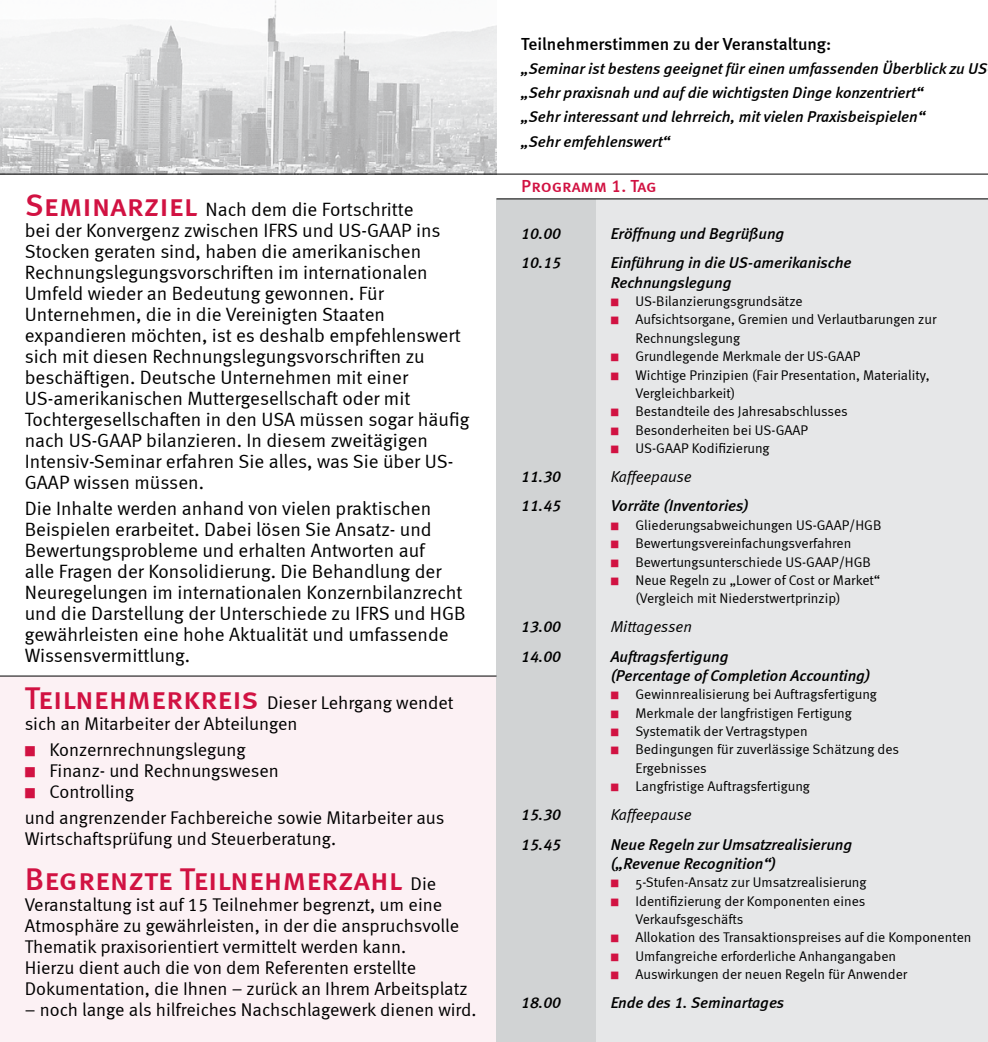
<style>
.page{position:relative;width:988px;height:1042px;background:#fff}
.page>*{position:absolute;margin:0;border:0;box-sizing:border-box;transform-origin:0 0}
.t1{font:31.5px "Meta Medium LF Caps";color:#d11242}
.t2{font:19.25px/21px "Meta Normal LF";color:#000}
.t3{font:18.38px/21px "Meta Normal LF";color:#000}
.t4{font:17.5px "Meta Medium LF";color:#000}
.t5{font:17.5px "Meta Medium LF Caps";letter-spacing:-.005em;color:#d11242}
.t6{font:italic 15.75px/24.2px "Meta Medium LF";color:#000}
.t7{font:italic 15.75px "Meta Normal LF";color:#000}
.t8{font:14px/18.4px "Meta Normal";color:#000}
.s1{font-family:"Meta Medium LF Caps";font-size:31.5px;color:#d11242}
.s2{color:#d11242}
.s3{font-family:"Meta Normal LF";font-size:18.38px;color:#000}
</style>
<div class="page">
<div style="left:0;top:676px;width:496px;height:366px;background:#fcf1f4"></div>
<img style="left:0;top:0;width:496px;height:174px">
<div style="left:496px;top:198px;width:491px;height:844px;background:#e6e7e8"></div>
<div style="left:496px;top:199px;width:99px;height:843px;background:#d1d3d4"></div>
<hr style="left:496px;top:198px;width:491px;height:1px;background:#000">
<hr style="left:0;top:174px;width:987px;height:1px;background:#000">
<hr style="left:0;top:675px;width:496px;height:1px;background:#000">
<p class="t2" style="left:25px;top:199px;width:446px"><span class="s1">Seminarziel</span> Nach dem die Fortschritte<br>bei der Konvergenz zwischen IFRS und US-GAAP ins Stocken geraten sind, haben die amerikanischen Rechnungslegungsvorschriften im internationalen Umfeld wieder an Bedeutung gewonnen. Für Unternehmen, die in die Vereinigten Staaten expandieren möchten, ist es deshalb empfehlenswert sich mit diesen Rechnungslegungsvorschriften zu beschäftigen. Deutsche Unternehmen mit einer US-amerikanischen Muttergesellschaft oder mit Tochtergesellschaften in den USA müssen sogar häufig nach US-GAAP bilanzieren. In diesem zweitägigen Intensiv-Seminar erfahren Sie alles, was Sie über US-GAAP wissen müssen.</p>
<p class="t2" style="left:25px;top:498px;width:442px">Die Inhalte werden anhand von vielen praktischen Beispielen erarbeitet. Dabei lösen Sie Ansatz- und Bewertungsprobleme und erhalten Antworten auf<br>alle Fragen der Konsolidierung. Die Behandlung der Neuregelungen im internationalen Konzernbilanzrecht und die Darstellung der Unterschiede zu IFRS und HGB gewährleisten eine hohe Aktualität und umfassende Wissensvermittlung.</p>
<p class="t3" style="left:25px;top:692px;width:430px"><span class="s1">Teilnehmerkreis</span> Dieser Lehrgang wendet sich an Mitarbeiter der Abteilungen</p>
<p class="t3" style="left:25px;top:739px;width:222px"><span class="s2">■</span> Konzernrechnungslegung</p>
<p class="t3" style="left:25px;top:760px;width:255px"><span class="s2">■</span> Finanz- und Rechnungswesen</p>
<p class="t3" style="left:25px;top:779px;width:421px;line-height:25.9px"><span class="s2">■</span> Controlling<br>und angrenzender Fachbereiche sowie Mitarbeiter aus</p>
<p class="t3" style="left:25px;top:828px;width:312px">Wirtschaftsprüfung und Steuerberatung.</p>
<h1 class="t1" style="left:25px;top:860px;width:413px">Begrenzte Teilnehmerzahl <span class="s3">Die</span></h1>
<p class="t3" style="left:25px;top:893px;width:444px">Veranstaltung ist auf 15 Teilnehmer begrenzt, um eine Atmosphäre zu gewährleisten, in der die anspruchsvolle Thematik praxisorientiert vermittelt werden kann.<br>Hierzu dient auch die von dem Referenten erstellte Dokumentation, die Ihnen – zurück an Ihrem Arbeitsplatz</p>
<p class="t3" style="left:25px;top:998px;width:453px">– noch lange als hilfreiches Nachschlagewerk dienen wird.</p>
<p class="t4" style="left:521px;top:34px;width:311px">Teilnehmerstimmen zu der Veranstaltung:</p>
<p class="t6" style="left:521px;top:56px;width:467px">„Seminar ist bestens geeignet für einen umfassenden Überblick zu US „Sehr praxisnah und auf die wichtigsten Dinge konzentriert“<br>„Sehr interessant und lehrreich, mit vielen Praxisbeispielen“<br>„Sehr emfehlenswert“</p>
<p class="t5" style="left:521px;top:176px;width:137px">Programm 1. Tag</p>
<p class="t6" style="left:521px;top:221px;width:41px">10.00</p>
<p class="t6" style="left:610px;top:221px;width:175px">Eröffnung und Begrüßung</p>
<p class="t6" style="left:521px;top:251px;width:41px">10.15</p>
<p class="t6" style="left:610px;top:253px;width:242px;line-height:19.2px">Einführung in die US-amerikanische<br>Rechnungslegung</p>
<p class="t8" style="left:610px;top:292px;width:193px"><span class="s2">■</span> US-Bilanzierungsgrundsätze</p>
<p class="t8" style="left:635px;top:310px;width:302px;text-indent:-25px"><span class="s2">■</span> Aufsichtsorgane, Gremien und Verlautbarungen zur<br>Rechnungslegung</p>
<p class="t8" style="left:610px;top:347px;width:251px"><span class="s2">■</span> Grundlegende Merkmale der US-GAAP</p>
<p class="t8" style="left:635px;top:365px;width:295px;text-indent:-25px"><span class="s2">■</span> Wichtige Prinzipien (Fair Presentation, Materiality,<br>Vergleichbarkeit)</p>
<p class="t8" style="left:610px;top:402px;width:238px"><span class="s2">■</span> Bestandteile des Jahresabschlusses</p>
<p class="t8" style="left:610px;top:420px;width:199px"><span class="s2">■</span> Besonderheiten bei US-GAAP</p>
<p class="t8" style="left:610px;top:439px;width:160px"><span class="s2">■</span> US-GAAP Kodifizierung</p>
<p class="t6" style="left:521px;top:464px;width:41px">11.30</p>
<p class="t7" style="left:610px;top:468px;width:83px">Kaffeepause</p>
<p class="t6" style="left:521px;top:494px;width:41px">11.45</p>
<p class="t6" style="left:610px;top:494px;width:139px">Vorräte (Inventories)</p>
<p class="t8" style="left:610px;top:515px;width:272px"><span class="s2">■</span> Gliederungsabweichungen US-GAAP/HGB</p>
<p class="t8" style="left:610px;top:534px;width:242px"><span class="s2">■</span> Bewertungsvereinfachungsverfahren</p>
<p class="t8" style="left:610px;top:552px;width:262px"><span class="s2">■</span> Bewertungsunterschiede US-GAAP/HGB</p>
<p class="t8" style="left:635px;top:571px;width:246px;text-indent:-25px"><span class="s2">■</span> Neue Regeln zu „Lower of Cost or Market“ (Vergleich mit Niederstwertprinzip)</p>
<p class="t6" style="left:521px;top:615px;width:41px">13.00</p>
<p class="t7" style="left:610px;top:618px;width:83px">Mittagessen</p>
<p class="t6" style="left:521px;top:644px;width:41px">14.00</p>
<p class="t6" style="left:610px;top:646px;width:261px;line-height:19.2px">Auftragsfertigung<br>(Percentage of Completion Accounting)</p>
<p class="t8" style="left:610px;top:685px;width:268px"><span class="s2">■</span> Gewinnrealisierung bei Auftragsfertigung</p>
<p class="t8" style="left:610px;top:703px;width:243px"><span class="s2">■</span> Merkmale der langfristigen Fertigung</p>
<p class="t8" style="left:610px;top:722px;width:198px"><span class="s2">■</span> Systematik der Vertragstypen</p>
<p class="t8" style="left:635px;top:740px;width:265px;text-indent:-25px"><span class="s2">■</span> Bedingungen für zuverlässige Schätzung des<br>Ergebnisses</p>
<p class="t8" style="left:610px;top:777px;width:201px"><span class="s2">■</span> Langfristige Auftragsfertigung</p>
<p class="t6" style="left:521px;top:802px;width:41px">15.30</p>
<p class="t7" style="left:610px;top:806px;width:83px">Kaffeepause</p>
<p class="t6" style="left:521px;top:832px;width:41px">15.45</p>
<p class="t6" style="left:610px;top:834px;width:243px;line-height:19.2px">Neue Regeln zur Umsatzrealisierung („Revenue Recognition“)</p>
<p class="t8" style="left:610px;top:873px;width:257px"><span class="s2">■</span> 5-Stufen-Ansatz zur Umsatzrealisierung</p>
<p class="t8" style="left:635px;top:891px;width:231px;text-indent:-25px"><span class="s2">■</span> Identifizierung der Komponenten eines<br>Verkaufsgeschäfts</p>
<p class="t8" style="left:610px;top:928px;width:362px"><span class="s2">■</span> Allokation des Transaktionspreises auf die Komponenten</p>
<p class="t8" style="left:610px;top:946px;width:287px"><span class="s2">■</span> Umfangreiche erforderliche Anhangangaben</p>
<p class="t8" style="left:610px;top:965px;width:298px"><span class="s2">■</span> Auswirkungen der neuen Regeln für Anwender</p>
<p class="t6" style="left:521px;top:990px;width:41px">18.00</p>
<p class="t6" style="left:610px;top:990px;width:175px">Ende des 1. Seminartages</p>
</div>
